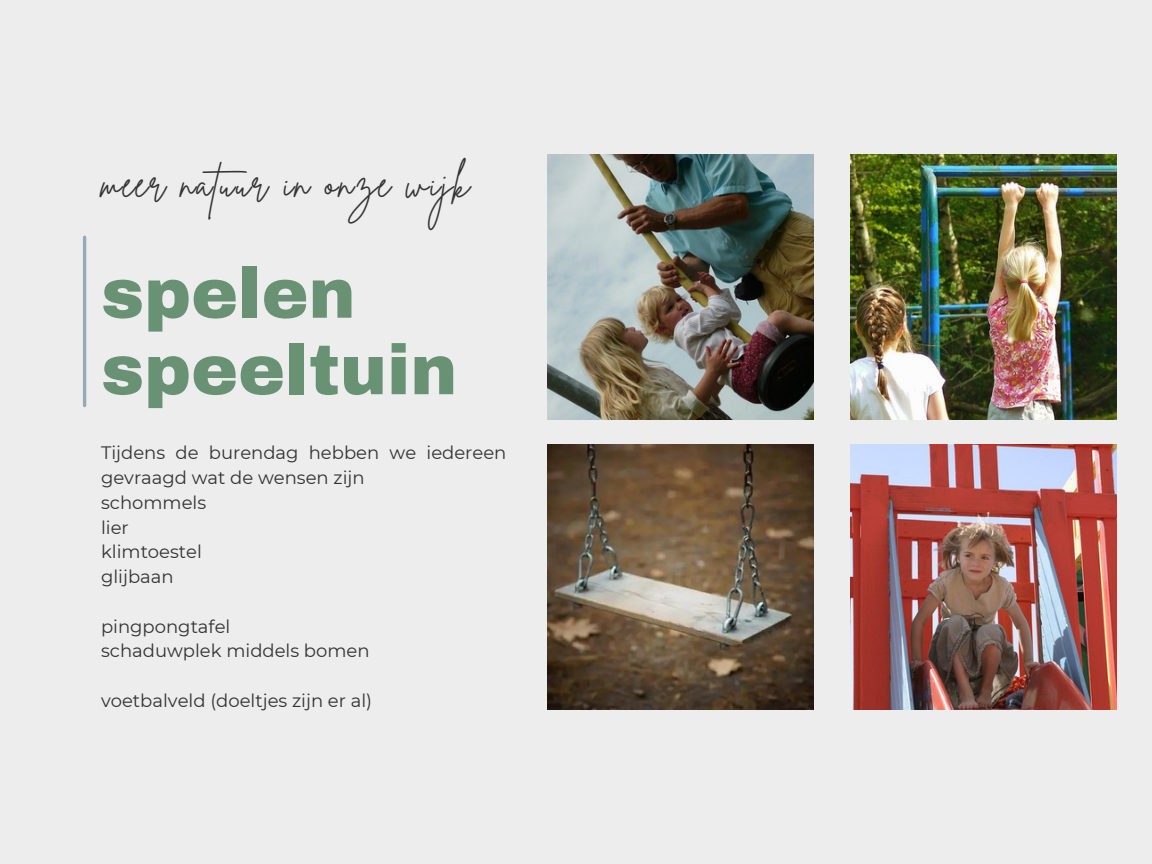
<style>
.page{position:relative;width:1152px;height:864px;background:#ededed}
.page>*{position:absolute;margin:0;border:0;box-sizing:border-box;transform-origin:0 0}
.t1{font:900 70.5px/76.5px "Archivo";color:#689273}
.t2{font:39.45px "Brittany Signature";letter-spacing:.045em;color:#343232}
.t3{font:18px/24.8px "Montserrat";color:#343232}
</style>
<div class="page">
<img style="left:850px;top:154px;width:267px;height:266px">
<img style="left:547px;top:154px;width:267px;height:266px">
<img style="left:547px;top:444px;width:267px;height:266px">
<img style="left:850px;top:444px;width:267px;height:266px">
<hr style="left:83px;top:237px;width:3px;height:169px;background:#94abb3">
<p class="t2" style="left:101px;top:158px;width:370px">meer natuur in onze wijk</p>
<p class="t1" style="left:101px;top:256px;width:358px">spelen speeltuin</p>
<p class="t3" style="left:101px;top:441px;width:407px">Tijdens de burendag hebben we iedereen gevraagd wat de wensen zijn</p>
<p class="t3" style="left:101px;top:490px;width:107px">schommels</p>
<p class="t3" style="left:101px;top:515px;width:29px">lier</p>
<p class="t3" style="left:101px;top:540px;width:102px">klimtoestel</p>
<p class="t3" style="left:101px;top:564px;width:74px">glijbaan</p>
<p class="t3" style="left:101px;top:614px;width:131px">pingpongtafel</p>
<p class="t3" style="left:101px;top:639px;width:270px">schaduwplek middels bomen</p>
<p class="t3" style="left:101px;top:688px;width:273px">voetbalveld (doeltjes zijn er al)</p>
</div>
